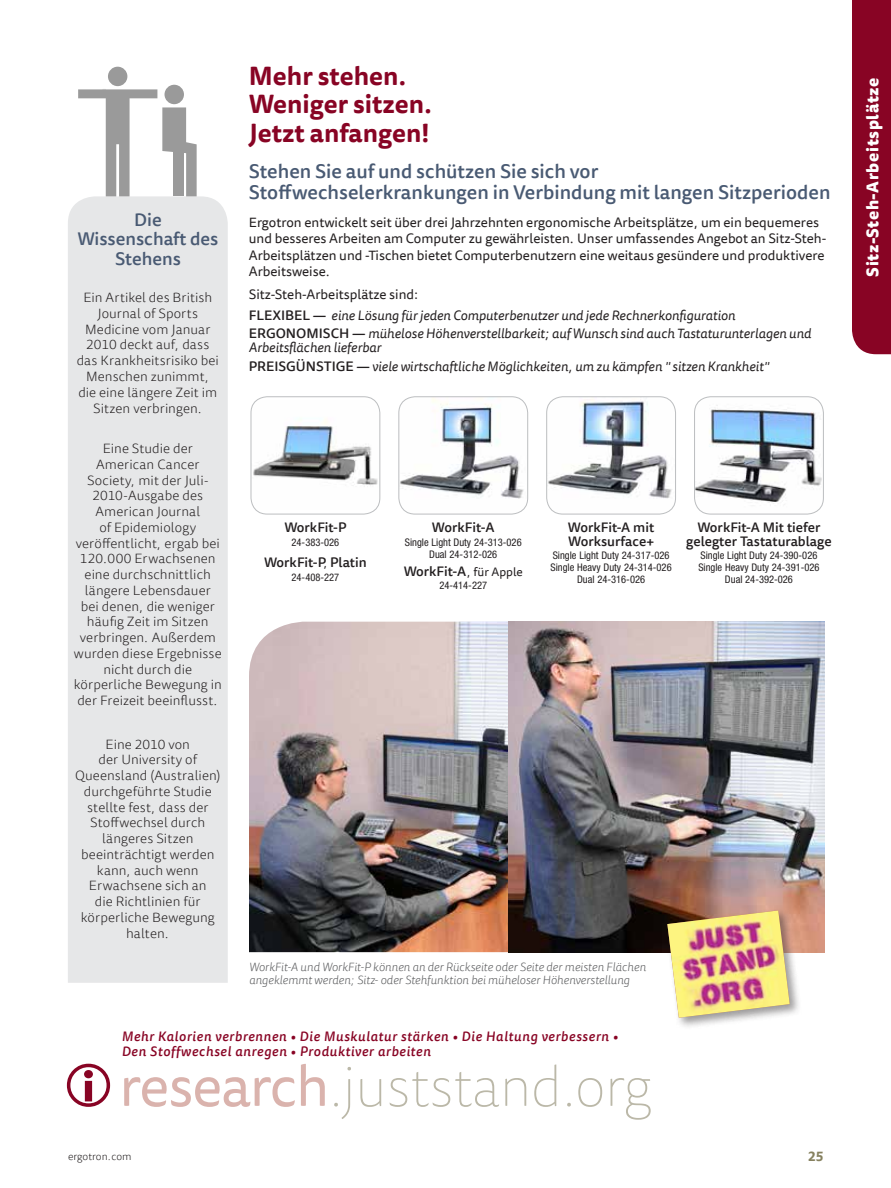
<style>
.page{position:relative;width:891px;height:1188px;background:#fff}
.page>*{position:absolute;margin:0;border:0;box-sizing:border-box;transform-origin:0 0}
.t1{font:100 57px "Tisa Sans Offc";letter-spacing:-.02em;color:#bbb8a8}
.t2{font:700 25.5px/28.5px "Tisa Sans Offc";color:#880424}
.t3{font:500 19.5px/21px "Tisa Sans Offc";color:#495a73}
.t4{font:500 18px/19.5px "Tisa Sans Offc";color:#495a73;text-align:center}
.t5{font:800 16.5px "Tisa Sans Offc";letter-spacing:.04em;color:#fff}
.t6{font:300 13.5px/15.8px "Tisa Sans Offc";letter-spacing:.005em;color:#231f20;text-align:center}
.t7{font:italic 13.5px/20.2px "Tisa Sans Offc";color:#231f20}
.t8{font:13.5px/16.5px "Tisa Sans Offc";color:#231f20}
.t9{font:500 13.5px/13.5px "Tisa Sans Offc";color:#231f20}
.t10{font:italic 500 13.5px/15px "Tisa Sans Offc";letter-spacing:.05em;color:#880424}
.t11{font:700 13.5px "Tisa Sans Offc";color:#86815f}
.t12{font:italic 300 12px/13.5px "Tisa Sans Offc";color:#58595b}
.t13{font:condensed 10.5px/12px "Helvetica Neue";color:#231f20;text-align:center}
.t14{font:300 10.5px "Tisa Sans Offc";color:#231f20}
.s1{font-style:normal}
.s2{font-weight:500;font-style:normal}
.s3{font-weight:400;font-size:12px}
.s4{font-weight:400;color:#dab3ad}
</style>
<div class="page">
<div style="left:852px;top:0;width:39px;height:354px;background:#880424"></div>
<div style="left:68px;top:196px;width:160px;height:787px;background:#e6e7e8"></div>
<div style="left:108px;top:67px;width:19px;height:19px;background:#9a9a9a;border-radius:50%"></div>
<svg style="left:165px;top:85px;width:19px;height:19px"></svg>
<svg style="left:78px;top:89px;width:119px;height:107px"></svg>
<div style="left:173px;top:144px;width:10px;height:52px;background:#9a9a9a"></div>
<svg style="left:250px;top:396px;width:574px;height:119px"></svg>
<img style="left:251px;top:400px;width:129px;height:109px">
<div style="left:251px;top:396px;width:129px;height:118px;border:1px solid #bcbec0;border-radius:16px"></div>
<img style="left:399px;top:397px;width:129px;height:117px">
<div style="left:399px;top:396px;width:129px;height:118px;border:1px solid #bcbec0;border-radius:16px"></div>
<img style="left:547px;top:397px;width:129px;height:117px">
<div style="left:546px;top:396px;width:130px;height:118px;border:1px solid #bcbec0;border-radius:16px"></div>
<img style="left:695px;top:397px;width:128px;height:117px">
<div style="left:694px;top:396px;width:130px;height:118px;border:1px solid #bcbec0;border-radius:16px"></div>
<img style="left:249px;top:622px;width:259px;height:330px">
<img style="left:508px;top:622px;width:316px;height:330px">
<div style="left:664px;top:907px;width:138px;height:123px;background:#231f20;opacity:.45"></div>
<img style="left:667px;top:910px;width:123px;height:108px">
<h3 class="t4" style="left:78px;top:211px;width:142px">Die<br>Wissenschaft des<br>Stehens</h3>
<p class="t6" style="left:77px;top:291px;width:144px">Ein Artikel des British<br>Journal of Sports<br>Medicine vom Januar<br>2010 deckt auf, dass das Krankheitsrisiko bei<br>Menschen zunimmt, die eine längere Zeit im<br>Sitzen verbringen.</p>
<p class="t6" style="left:74px;top:441px;width:149px">Eine Studie der<br>American Cancer<br>Society, mit der Juli-<br>2010-Ausgabe des<br>American Journal<br>of Epidemiology veröffentlicht, ergab bei<br>120.000 Erwachsenen eine durchschnittlich längere Lebensdauer<br>bei denen, die weniger häufig Zeit im Sitzen verbringen. Außerdem wurden diese Ergebnisse nicht durch die körperliche Bewegung in der Freizeit beeinflusst.</p>
<p class="t6" style="left:75px;top:737px;width:147px">Eine 2010 von<br>der University of<br>Queensland (Australien) durchgeführte Studie stellte fest, dass der<br>Stoffwechsel durch längeres Sitzen beeinträchtigt werden kann, auch wenn<br>Erwachsene sich an<br>die Richtlinien für körperliche Bewegung halten.</p>
<h2 class="t2" style="left:249px;top:63px;width:186px">Mehr stehen.<br>Weniger sitzen.<br>Jetzt anfangen!</h2>
<h3 class="t3" style="left:249px;top:162px;width:583px">Stehen Sie auf und schützen Sie sich vor<br>Stoffwechselerkrankungen in Verbindung mit langen Sitzperioden</h3>
<p class="t8" style="left:249px;top:215px;width:579px">Ergotron entwickelt seit über drei Jahrzehnten ergonomische Arbeitsplätze, um ein bequemeres und besseres Arbeiten am Computer zu gewährleisten. Unser umfassendes Angebot an Sitz-Steh-Arbeitsplätzen und -Tischen bietet Computerbenutzern eine weitaus gesündere und produktivere Arbeitsweise.</p>
<p class="t7" style="left:249px;top:285px;width:488px"><span class="s1">Sitz-Steh-Arbeitsplätze sind:<br></span><span class="s2">FLEXIBEL —</span> eine Lösung für jeden Computerbenutzer und jede Rechnerkonfiguration</p>
<p class="t7" style="left:249px;top:328px;width:564px;line-height:13.5px"><span class="s2">ERGONOMISCH —</span> mühelose Höhenverstellbarkeit; auf Wunsch sind auch Tastaturunterlagen und<br>Arbeitsflächen lieferbar</p>
<p class="t7" style="left:249px;top:357px;width:524px"><span class="s2">PREISGÜNSTIGE —</span> viele wirtschaftliche Möglichkeiten, um zu kämpfen "sitzen Krankheit"</p>
<p class="t9" style="left:284px;top:522px;width:64px">WorkFit-P</p>
<p class="t13" style="left:292px;top:536px;width:49px">24-383-026</p>
<p class="t9" style="left:264px;top:556px;width:104px">WorkFit-P<span class="s3">,</span> Platin</p>
<p class="t13" style="left:292px;top:571px;width:49px">24-408-227</p>
<p class="t9" style="left:432px;top:522px;width:64px">WorkFit-A</p>
<p class="t13" style="left:405px;top:536px;width:118px">Single Light Duty 24-313-026<br>Dual 24-312-026</p>
<p class="t9" style="left:404px;top:565px;width:121px">WorkFit-A<span class="s3">, für Apple</span></p>
<p class="t13" style="left:439px;top:580px;width:49px">24-414-227</p>
<p class="t9" style="left:568px;top:522px;width:88px">WorkFit-A mit<br>Worksurface+</p>
<p class="t13" style="left:551px;top:550px;width:123px">Single Light Duty 24-317-026<br>Single Heavy Duty 24-314-026<br>Dual 24-316-026</p>
<p class="t9" style="left:686px;top:522px;width:147px;text-align:center">WorkFit-A Mit tiefer gelegter Tastaturablage</p>
<p class="t13" style="left:698px;top:550px;width:123px">Single Light Duty 24-390-026<br>Single Heavy Duty 24-391-026<br>Dual 24-392-026</p>
<p class="t12" style="left:249px;top:961px;width:398px">WorkFit-A und WorkFit-P können an der Rückseite oder Seite der meisten Flächen angeklemmt werden; Sitz- oder Stehfunktion bei müheloser Höhenverstellung</p>
<p class="t10" style="left:122px;top:1029px;width:498px">Mehr Kalorien verbrennen • Die Muskulatur stärken • Die Haltung verbessern •<br>Den Stoffwechsel anregen • Produktiver arbeiten</p>
<h1 class="t1" style="left:119px;top:1053px;width:534px"><span class="s4">research</span>.juststand.org</h1>
<p class="t14" style="left:68px;top:1151px;width:65px">ergotron.com</p>
<p class="t11" style="left:808px;top:1148px;width:17px">25</p>
<p class="t5" style="left:862px;top:277px;width:201px;rotate:-90deg">Sitz-Steh-Arbeitsplätze</p>
</div>
